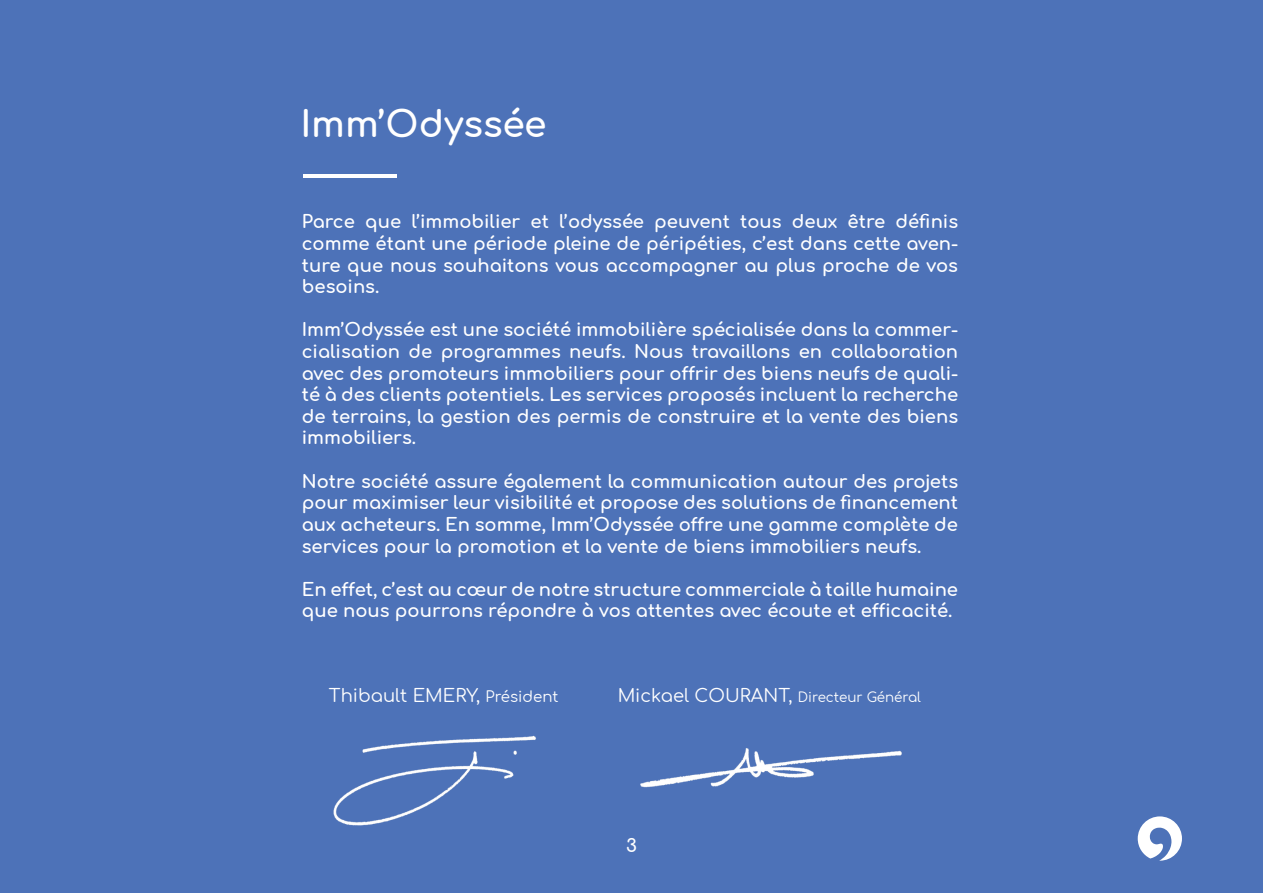
<style>
.page{position:relative;width:1263px;height:893px;background:#4d72b8}
.page>*{position:absolute;margin:0;border:0;box-sizing:border-box;transform-origin:0 0}
.Headlines{font:700 36px "Comfortaa";color:#fff}
.t1{font:700 18px/21.6px "Comfortaa";color:#fff;text-align:justify}
.t2{font:18px "Comfortaa";color:#fff}
.t3{font:13.5px "Comfortaa";color:#fff}
.s1{font-size:15px}
.s2{font-size:18px}
</style>
<div class="page">
<hr style="left:303px;top:175px;width:93px;height:3px;background:#fff">
<img style="left:640px;top:748px;width:262px;height:40px">
<img style="left:333px;top:735px;width:203px;height:91px">
<svg style="left:1138px;top:816px;width:44px;height:45px"></svg>
<p class="Headlines" style="left:300px;top:91px;width:248px">Imm’Odyssée</p>
<p class="t1" style="left:302px;top:209px;width:658px">Parce que l’immobilier et l’odyssée peuvent tous deux être définis comme étant une période pleine de péripéties, c’est dans cette aven&shy;ture que nous souhaitons vous accompagner au plus proche de vos besoins.</p>
<p class="t1" style="left:302px;top:317px;width:658px">Imm’Odyssée est une société immobilière spécialisée dans la commer&shy;cialisation de programmes neufs. Nous travaillons en collaboration avec des promoteurs immobiliers pour offrir des biens neufs de quali&shy;té à des clients potentiels. Les services proposés incluent la recherche de terrains, la gestion des permis de construire et la vente des biens immobiliers.</p>
<p class="t1" style="left:302px;top:468px;width:658px">Notre société assure également la communication autour des projets pour maximiser leur visibilité et propose des solutions de financement aux acheteurs. En somme, Imm’Odyssée offre une gamme complète de services pour la promotion et la vente de biens immobiliers neufs.</p>
<p class="t1" style="left:302px;top:576px;width:658px">En effet, c’est au cœur de notre structure commerciale à taille humaine que nous pourrons répondre à vos attentes avec écoute et efficacité.</p>
<p class="t2" style="left:329px;top:679px;width:231px">Thibault EMERY, <span class="s1">Président</span></p>
<p class="t3" style="left:618px;top:685px;width:305px"><span class="s2">Mickael COURANT,</span> Directeur Général</p>
<p class="t1" style="left:626px;top:832px;width:12px">3</p>
</div>
